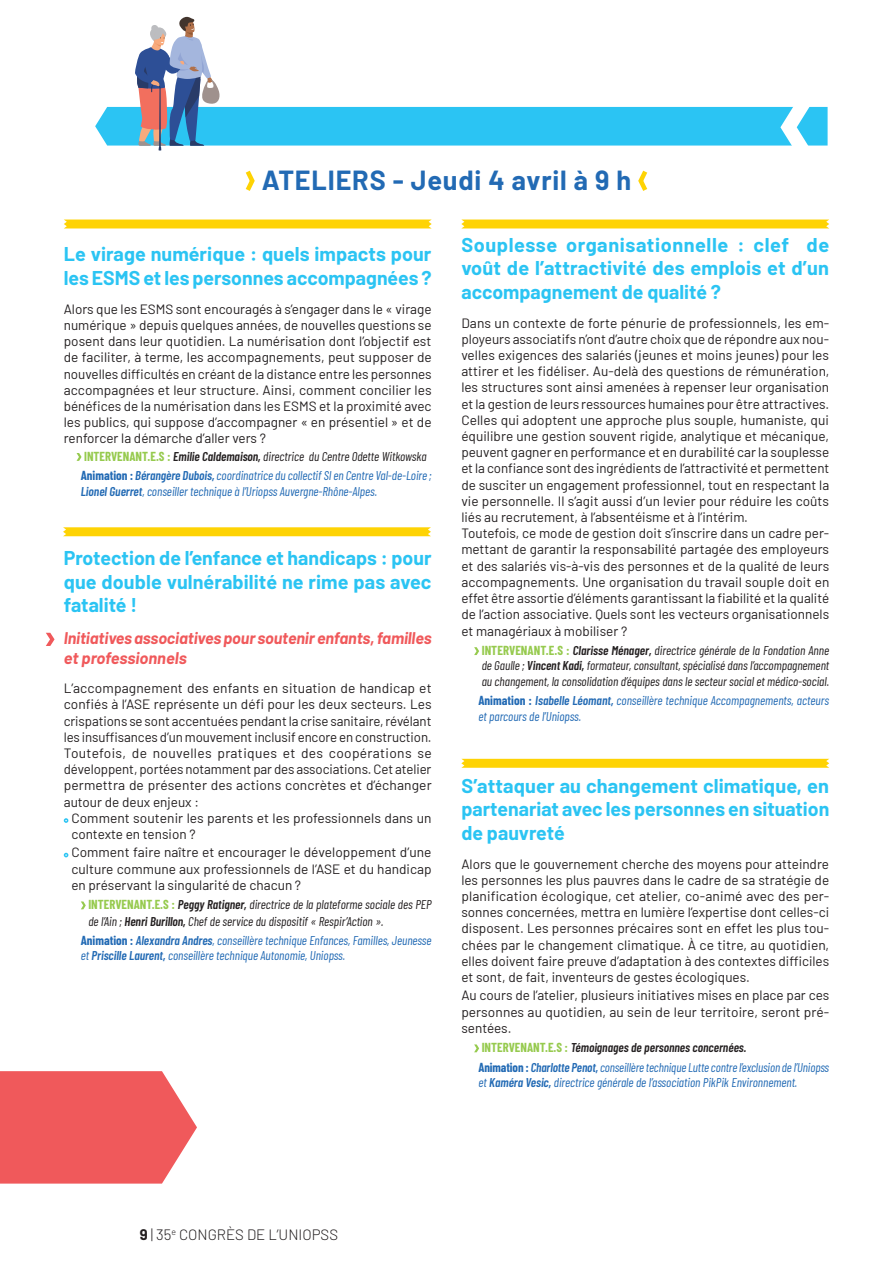
<style>
.page{position:relative;width:893px;height:1263px;background:#fff}
.page>*{position:absolute;margin:0;border:0;box-sizing:border-box;transform-origin:0 0}
.PROG-Jour{font:700 27px "Barlow";letter-spacing:.03em;color:#226ab4}
.H1-Ateliers{font:700 19.5px/23.4px "Barlow";color:#2bc4f3;text-align:justify}
.H1-Ateliers-2{font:italic 700 16.5px/19.8px "Barlow";letter-spacing:-.005em;color:#f0595b}
.t1{font:300 15px "Barlow";color:#231f20}
.Courant-9{font:13.5px/16.2px "Barlow";color:#231f20;text-align:justify}
.H1-Ateliers-3{font:13.5px/16.2px "Barlow";color:#231f20;text-align:justify}
.TableRonde{font:italic 12.75px/15.3px "Barlow Condensed";color:#231f20}
.Courant-9-2{font:italic 12.75px/15.3px "Barlow Condensed";color:#226ab4}
.TableRonde-2{font:italic 12.75px/15.3px "Barlow Condensed";color:#226ab4}
.Courant-9-3{font:italic 12.75px "Barlow Condensed";color:#231f20}
.TableRonde-3{font:italic 600 12.75px "Barlow Condensed";color:#231f20}
.s1{font-weight:700;font-style:normal;color:#96ca4e}
.s2{font-weight:600}
.s3{font-weight:700;font-style:normal}
.s4{font-weight:700}
</style>
<div class="page">
<div style="left:64px;top:220px;width:368px;height:8px;background:#fed304"></div>
<svg style="left:77px;top:453px;width:5px;height:8px"></svg>
<svg style="left:64px;top:818px;width:4px;height:5px"></svg>
<svg style="left:64px;top:853px;width:4px;height:4px"></svg>
<svg style="left:81px;top:901px;width:5px;height:8px"></svg>
<div style="left:461px;top:220px;width:368px;height:8px;background:#fed304"></div>
<svg style="left:474px;top:647px;width:5px;height:8px"></svg>
<svg style="left:461px;top:759px;width:368px;height:9px;background:#fed40c"></svg>
<svg style="left:474px;top:1044px;width:5px;height:8px"></svg>
<svg style="left:245px;top:170px;width:10px;height:21px"></svg>
<svg style="left:638px;top:170px;width:10px;height:21px"></svg>
<svg style="left:95px;top:17px;width:733px;height:134px"></svg>
<svg style="left:63px;top:527px;width:368px;height:9px;background:#fed40e"></svg>
<svg style="left:46px;top:633px;width:9px;height:13px"></svg>
<svg style="left:0;top:1071px;width:197px;height:112px;background:#f16769"></svg>
<p class="PROG-Jour" style="left:262px;top:160px;width:371px">ATELIERS - Jeudi 4 avril à 9 h</p>
<p class="H1-Ateliers" style="left:64px;top:241px;width:369px">Le virage numérique : quels impacts pour les ESMS et les personnes accompagnées ?</p>
<p class="Courant-9" style="left:64px;top:300px;width:369px">Alors que les ESMS sont encouragés à s’engager dans le « virage numérique » depuis quelques années, de nouvelles questions se posent dans leur quotidien. La numérisation dont l’objectif est de faciliter, à terme, les accompagnements, peut supposer de nouvelles difficultés en créant de la distance entre les personnes accompagnées et leur structure. Ainsi, comment concilier les bénéfices de la numérisation dans les ESMS et la proximité avec les publics, qui suppose d’accompagner « en présentiel » et de renforcer la démarche d’aller vers ?</p>
<p class="Courant-9-3" style="left:84px;top:447px;width:344px"><span class="s1">INTERVENANT.E.S :</span> <span class="s2">Emilie Caldemaison,</span> directrice du Centre Odette Witkowska</p>
<p class="Courant-9-2" style="left:81px;top:467px;width:352px"><span class="s3">Animation :</span> <span class="s2">Bérangère Dubois,</span> coordinatrice du collectif SI en Centre Val-de-Loire ;<br><span class="s2">Lionel Guerret</span>, conseiller technique à l’Uriopss Auvergne-Rhône-Alpes.</p>
<p class="H1-Ateliers" style="left:64px;top:545px;width:369px">Protection de l’enfance et handicaps : pour que double vulnérabilité ne rime pas avec fatalité !</p>
<p class="H1-Ateliers-2" style="left:64px;top:627px;width:369px">Initiatives associatives pour soutenir enfants, familles et professionnels</p>
<p class="H1-Ateliers-3" style="left:64px;top:679px;width:369px">L’accompagnement des enfants en situation de handicap et confiés à l’ASE représente un défi pour les deux secteurs. Les crispations se sont accentuées pendant la crise sanitaire, révélant les insuffisances d’un mouvement inclusif encore en construction.<br>Toutefois, de nouvelles pratiques et des coopérations se développent, portées notamment par des associations. Cet atelier permettra de présenter des actions concrètes et d’échanger autour de deux enjeux :</p>
<p class="Courant-9" style="left:71px;top:809px;width:362px">Comment soutenir les parents et les professionnels dans un contexte en tension ?</p>
<p class="H1-Ateliers-3" style="left:71px;top:843px;width:362px">Comment faire naître et encourager le développement d’une culture commune aux professionnels de l’ASE et du handicap en préservant la singularité de chacun ?</p>
<p class="TableRonde" style="left:88px;top:896px;width:345px;line-height:16.2px"><span class="s1">INTERVENANT.E.S :</span> <span class="s2">Peggy Ratigner,</span> directrice de la plateforme sociale des PEP de l’Ain ; <span class="s2">Henri Burillon,</span> Chef de service du dispositif « Respir’Action ».</p>
<p class="Courant-9-2" style="left:81px;top:932px;width:352px"><span class="s3">Animation :</span> <span class="s2">Alexandra Andres</span>, conseillère technique Enfances, Familles, Jeunesse et <span class="s2">Priscille Laurent,</span> conseillère technique Autonomie, Uniopss.</p>
<p class="H1-Ateliers" style="left:461px;top:232px;width:369px">Souplesse organisationnelle : clef de voût de l’attractivité des emplois et d’un accompagnement de qualité ?</p>
<p class="Courant-9" style="left:461px;top:314px;width:369px">Dans un contexte de forte pénurie de professionnels, les em&shy;ployeurs associatifs n’ont d’autre choix que de répondre aux nou&shy;velles exigences des salariés (jeunes et moins jeunes) pour les attirer et les fidéliser. Au-delà des questions de rémunération, les structures sont ainsi amenées à repenser leur organisation et la gestion de leurs ressources humaines pour être attractives.<br>Celles qui adoptent une approche plus souple, humaniste, qui équilibre une gestion souvent rigide, analytique et mécanique, peuvent gagner en performance et en durabilité car la souplesse et la confiance sont des ingrédients de l’attractivité et permettent de susciter un engagement professionnel, tout en respectant la vie personnelle. Il s’agit aussi d’un levier pour réduire les coûts liés au recrutement, à l’absentéisme et à l’intérim.</p>
<p class="Courant-9" style="left:461px;top:524px;width:369px">Toutefois, ce mode de gestion doit s’inscrire dans un cadre per&shy;mettant de garantir la responsabilité partagée des employeurs et des salariés vis-à-vis des personnes et de la qualité de leurs accompagnements. Une organisation du travail souple doit en effet être assortie d’éléments garantissant la fiabilité et la qualité de l’action associative. Quels sont les vecteurs organisationnels et managériaux à mobiliser ?</p>
<p class="TableRonde" style="left:482px;top:642px;width:349px;text-align:justify"><span class="s1">INTERVENANT.E.S :</span> <span class="s2">Clarisse Ménager,</span> directrice générale de la Fondation Anne de Gaulle ; <span class="s2">Vincent Kadi,</span> formateur, consultant, spécialisé dans l’accompagnement au changement, la consolidation d’équipes dans le secteur social et médico-social.</p>
<p class="TableRonde-2" style="left:478px;top:692px;width:352px"><span class="s3">Animation :</span> <span class="s2">Isabelle Léomant,</span> conseillère technique Accompagnements, acteurs et parcours de l’Uniopss.</p>
<p class="H1-Ateliers" style="left:461px;top:773px;width:369px">S’attaquer au changement climatique, en partenariat avec les personnes en situation de pauvreté</p>
<p class="Courant-9" style="left:461px;top:854px;width:369px">Alors que le gouvernement cherche des moyens pour atteindre les personnes les plus pauvres dans le cadre de sa stratégie de planification écologique, cet atelier, co-animé avec des per&shy;sonnes concernées, mettra en lumière l’expertise dont celles-ci disposent. Les personnes précaires sont en effet les plus tou&shy;chées par le changement climatique. À ce titre, au quotidien, elles doivent faire preuve d’adaptation à des contextes difficiles et sont, de fait, inventeurs de gestes écologiques.</p>
<p class="Courant-9" style="left:461px;top:986px;width:369px">Au cours de l’atelier, plusieurs initiatives mises en place par ces personnes au quotidien, au sein de leur territoire, seront pré&shy;sentées.</p>
<p class="TableRonde-3" style="left:482px;top:1039px;width:266px"><span class="s1">INTERVENANT.E.S :</span> Témoignages de personnes concernées.</p>
<p class="TableRonde-2" style="left:478px;top:1059px;width:352px"><span class="s3">Animation :</span> <span class="s2">Charlotte Penot,</span> conseillère technique Lutte contre l’exclusion de l’Uniopss et <span class="s2">Kaméra Vesic,</span> directrice générale de l’association PikPik Environnement.</p>
<p class="t1" style="left:140px;top:1224px;width:200px"><span class="s4">9</span> | 35<sup>e</sup> CONGRÈS DE L’UNIOPSS</p>
</div>
